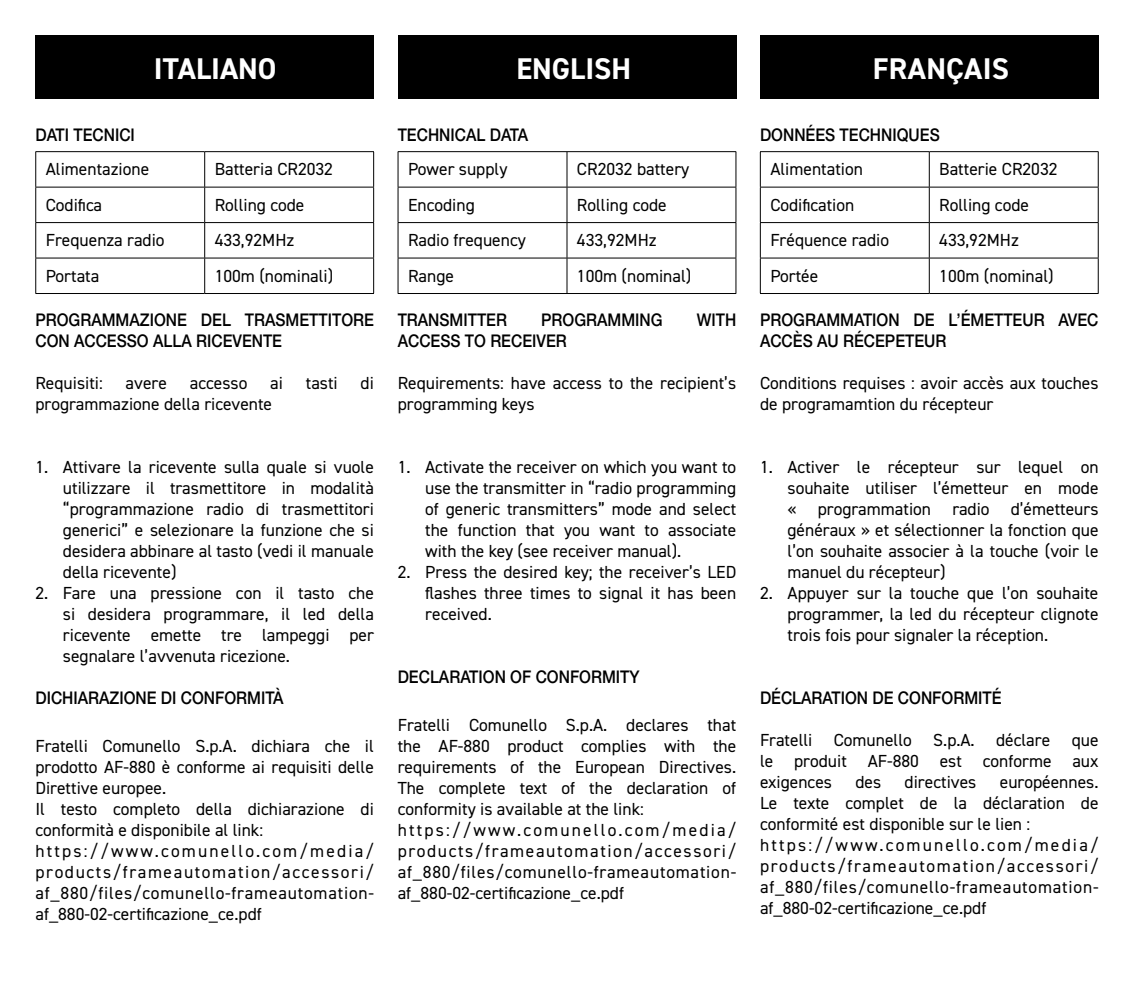
<style>
.page{position:relative;width:1134px;height:993px;background:#fff}
.page>*{position:absolute;margin:0;border:0;box-sizing:border-box;transform-origin:0 0}
.t1{font:700 30px "DIN2014";color:#fff}
.t2{font:17.5px/21px "DIN2014";color:#000;text-align:justify}
.t3{font:500 17.5px/21px "Helvetica Neue LT Std";color:#000;scale:.89 1}
</style>
<div class="page">
<div style="left:35px;top:35px;width:339px;height:64px;background:#000"></div>
<hr style="left:35px;top:151px;width:170px;height:1px;background:#000">
<hr style="left:35px;top:152px;width:1px;height:35px;background:#000">
<hr style="left:205px;top:151px;width:169px;height:1px;background:#000">
<hr style="left:204px;top:152px;width:1px;height:35px;background:#000">
<hr style="left:373px;top:152px;width:1px;height:35px;background:#000">
<hr style="left:35px;top:187px;width:170px;height:1px;background:#000">
<hr style="left:35px;top:187px;width:1px;height:35px;background:#000">
<hr style="left:205px;top:187px;width:169px;height:1px;background:#000">
<hr style="left:204px;top:187px;width:1px;height:35px;background:#000">
<hr style="left:373px;top:187px;width:1px;height:35px;background:#000">
<hr style="left:35px;top:222px;width:170px;height:1px;background:#000">
<hr style="left:35px;top:223px;width:1px;height:35px;background:#000">
<hr style="left:205px;top:222px;width:169px;height:1px;background:#000">
<hr style="left:204px;top:223px;width:1px;height:35px;background:#000">
<hr style="left:373px;top:223px;width:1px;height:35px;background:#000">
<hr style="left:35px;top:257px;width:170px;height:1px;background:#000">
<hr style="left:35px;top:258px;width:1px;height:35px;background:#000">
<hr style="left:205px;top:257px;width:169px;height:1px;background:#000">
<hr style="left:204px;top:258px;width:1px;height:35px;background:#000">
<hr style="left:373px;top:258px;width:1px;height:35px;background:#000">
<hr style="left:35px;top:293px;width:170px;height:1px;background:#000">
<hr style="left:205px;top:293px;width:169px;height:1px;background:#000">
<div style="left:760px;top:35px;width:338px;height:64px;background:#000"></div>
<hr style="left:760px;top:151px;width:169px;height:1px;background:#000">
<hr style="left:760px;top:152px;width:1px;height:35px;background:#000">
<hr style="left:929px;top:151px;width:169px;height:1px;background:#000">
<hr style="left:929px;top:152px;width:1px;height:35px;background:#000">
<hr style="left:1098px;top:152px;width:1px;height:35px;background:#000">
<hr style="left:760px;top:187px;width:169px;height:1px;background:#000">
<hr style="left:760px;top:187px;width:1px;height:35px;background:#000">
<hr style="left:929px;top:187px;width:169px;height:1px;background:#000">
<hr style="left:929px;top:187px;width:1px;height:35px;background:#000">
<hr style="left:1098px;top:187px;width:1px;height:35px;background:#000">
<hr style="left:760px;top:222px;width:169px;height:1px;background:#000">
<hr style="left:760px;top:223px;width:1px;height:35px;background:#000">
<hr style="left:929px;top:222px;width:169px;height:1px;background:#000">
<hr style="left:929px;top:223px;width:1px;height:35px;background:#000">
<hr style="left:1098px;top:223px;width:1px;height:35px;background:#000">
<hr style="left:760px;top:257px;width:169px;height:1px;background:#000">
<hr style="left:760px;top:258px;width:1px;height:35px;background:#000">
<hr style="left:929px;top:257px;width:169px;height:1px;background:#000">
<hr style="left:929px;top:258px;width:1px;height:35px;background:#000">
<hr style="left:1098px;top:258px;width:1px;height:35px;background:#000">
<hr style="left:760px;top:293px;width:169px;height:1px;background:#000">
<hr style="left:929px;top:293px;width:169px;height:1px;background:#000">
<div style="left:398px;top:35px;width:338px;height:64px;background:#000"></div>
<hr style="left:398px;top:151px;width:169px;height:1px;background:#000">
<hr style="left:398px;top:152px;width:1px;height:35px;background:#000">
<hr style="left:567px;top:151px;width:169px;height:1px;background:#000">
<hr style="left:567px;top:152px;width:1px;height:35px;background:#000">
<hr style="left:735px;top:152px;width:1px;height:35px;background:#000">
<hr style="left:398px;top:187px;width:169px;height:1px;background:#000">
<hr style="left:398px;top:187px;width:1px;height:35px;background:#000">
<hr style="left:567px;top:187px;width:169px;height:1px;background:#000">
<hr style="left:567px;top:187px;width:1px;height:35px;background:#000">
<hr style="left:735px;top:187px;width:1px;height:35px;background:#000">
<hr style="left:398px;top:222px;width:169px;height:1px;background:#000">
<hr style="left:398px;top:223px;width:1px;height:35px;background:#000">
<hr style="left:567px;top:222px;width:169px;height:1px;background:#000">
<hr style="left:567px;top:223px;width:1px;height:35px;background:#000">
<hr style="left:735px;top:223px;width:1px;height:35px;background:#000">
<hr style="left:398px;top:257px;width:169px;height:1px;background:#000">
<hr style="left:398px;top:258px;width:1px;height:35px;background:#000">
<hr style="left:567px;top:257px;width:169px;height:1px;background:#000">
<hr style="left:567px;top:258px;width:1px;height:35px;background:#000">
<hr style="left:735px;top:258px;width:1px;height:35px;background:#000">
<hr style="left:398px;top:293px;width:169px;height:1px;background:#000">
<hr style="left:567px;top:293px;width:169px;height:1px;background:#000">
<h1 class="t1" style="left:154px;top:49px;width:124px">ITALIANO</h1>
<p class="t3" style="left:35px;top:124px;width:113px">DATI TECNICI</p>
<p class="t2" style="left:46px;top:158px;width:105px">Alimentazione</p>
<p class="t2" style="left:215px;top:158px;width:120px">Batteria CR2032</p>
<p class="t2" style="left:46px;top:194px;width:58px">Codifica</p>
<p class="t2" style="left:215px;top:194px;width:91px">Rolling code</p>
<p class="t2" style="left:46px;top:229px;width:120px">Frequenza radio</p>
<p class="t2" style="left:215px;top:229px;width:81px">433,92MHz</p>
<p class="t2" style="left:46px;top:265px;width:55px">Portata</p>
<p class="t2" style="left:215px;top:265px;width:120px">100m (nominali)</p>
<p class="t3" style="left:35px;top:309px;width:382px">PROGRAMMAZIONE DEL TRASMETTITORE<br>CON ACCESSO ALLA RICEVENTE</p>
<p class="t2" style="left:35px;top:372px;width:69px">Requisiti:</p>
<p class="t2" style="left:126px;top:372px;width:43px">avere</p>
<p class="t2" style="left:190px;top:372px;width:59px">accesso</p>
<p class="t2" style="left:270px;top:372px;width:14px">ai</p>
<p class="t2" style="left:306px;top:372px;width:33px">tasti</p>
<p class="t2" style="left:361px;top:372px;width:15px">di</p>
<p class="t2" style="left:35px;top:393px;width:238px">programmazione della ricevente</p>
<p class="t2" style="left:63px;top:456px;width:313px;text-indent:-28px">1. Attivare la ricevente sulla quale si vuole utilizzare il trasmettitore in modalità “programmazione radio di trasmettitori generici” e selezionare la funzione che si desidera abbinare al tasto (vedi il manuale della ricevente)</p>
<p class="t2" style="left:63px;top:582px;width:312px;text-indent:-28px">2. Fare una pressione con il tasto che si desidera programmare, il led della ricevente emette tre lampeggi per segnalare l’avvenuta ricezione.</p>
<p class="t3" style="left:35px;top:687px;width:280px">DICHIARAZIONE DI CONFORMITÀ</p>
<p class="t2" style="left:35px;top:735px;width:340px;text-align:left">Fratelli Comunello S.p.A. dichiara che il prodotto AF-880 è conforme ai requisiti delle Direttive europee.<br>Il testo completo della dichiarazione di conformità e disponibile al link: https://www.comunello.com/media/ products/frameautomation/accessori/ af_880/files/comunello-frameautomation&shy;af_880-02-certificazione_ce.pdf</p>
<h1 class="t1" style="left:516px;top:49px;width:116px">ENGLISH</h1>
<p class="t3" style="left:398px;top:124px;width:148px">TECHNICAL DATA</p>
<p class="t2" style="left:408px;top:158px;width:101px">Power supply</p>
<p class="t2" style="left:577px;top:158px;width:114px">CR2032 battery</p>
<p class="t2" style="left:408px;top:194px;width:68px">Encoding</p>
<p class="t2" style="left:577px;top:194px;width:91px">Rolling code</p>
<p class="t2" style="left:408px;top:229px;width:119px">Radio frequency</p>
<p class="t2" style="left:577px;top:229px;width:81px">433,92MHz</p>
<p class="t2" style="left:408px;top:265px;width:47px">Range</p>
<p class="t2" style="left:577px;top:265px;width:116px">100m (nominal)</p>
<p class="t3" style="left:398px;top:309px;width:124px">TRANSMITTER</p>
<p class="t3" style="left:541px;top:309px;width:138px">PROGRAMMING</p>
<p class="t3" style="left:697px;top:309px;width:46px">WITH</p>
<p class="t3" style="left:398px;top:330px;width:191px">ACCESS TO RECEIVER</p>
<p class="t2" style="left:398px;top:372px;width:340px">Requirements: have access to the recipient’s programming keys</p>
<p class="t2" style="left:425px;top:456px;width:313px;text-indent:-28px">1. Activate the receiver on which you want to use the transmitter in “radio programming of generic transmitters” mode and select the function that you want to associate with the key (see receiver manual).</p>
<p class="t2" style="left:425px;top:561px;width:313px;text-indent:-28px">2. Press the desired key; the receiver’s LED flashes three times to signal it has been received.</p>
<p class="t3" style="left:398px;top:666px;width:273px">DECLARATION OF CONFORMITY</p>
<p class="t2" style="left:398px;top:714px;width:340px;text-align:left">Fratelli Comunello S.p.A. declares that the AF-880 product complies with the requirements of the European Directives.<br>The complete text of the declaration of conformity is available at the link: https://www.comunello.com/media/ products/frameautomation/accessori/ af_880/files/comunello-frameautomation&shy;af_880-02-certificazione_ce.pdf</p>
<h1 class="t1" style="left:873px;top:49px;width:138px">FRANÇAIS</h1>
<p class="t3" style="left:760px;top:124px;width:203px">DONNÉES TECHNIQUES</p>
<p class="t2" style="left:770px;top:158px;width:94px">Alimentation</p>
<p class="t2" style="left:939px;top:158px;width:120px">Batterie CR2032</p>
<p class="t2" style="left:770px;top:194px;width:86px">Codification</p>
<p class="t2" style="left:939px;top:194px;width:91px">Rolling code</p>
<p class="t2" style="left:770px;top:229px;width:120px">Fréquence radio</p>
<p class="t2" style="left:939px;top:229px;width:81px">433,92MHz</p>
<p class="t2" style="left:770px;top:265px;width:50px">Portée</p>
<p class="t2" style="left:939px;top:265px;width:116px">100m (nominal)</p>
<p class="t3" style="left:760px;top:309px;width:382px">PROGRAMMATION DE L’ÉMETTEUR AVEC<br>ACCÈS AU RÉCEPETEUR</p>
<p class="t2" style="left:760px;top:372px;width:340px">Conditions requises : avoir accès aux touches de programamtion du récepteur</p>
<p class="t2" style="left:787px;top:456px;width:313px;text-indent:-28px">1. Activer le récepteur sur lequel on souhaite utiliser l’émetteur en mode « programmation radio d’émetteurs généraux » et sélectionner la fonction que l’on souhaite associer à la touche (voir le manuel du récepteur)</p>
<p class="t2" style="left:787px;top:582px;width:312px;text-indent:-28px">2. Appuyer sur la touche que l’on souhaite programmer, la led du récepteur clignote trois fois pour signaler la réception.</p>
<p class="t3" style="left:760px;top:687px;width:273px">DÉCLARATION DE CONFORMITÉ</p>
<p class="t2" style="left:760px;top:729px;width:340px">Fratelli Comunello S.p.A. déclare que le produit AF-880 est conforme aux exigences</p>
<p class="t2" style="left:760px;top:771px;width:340px;text-align:left;text-indent:240px">européennes.<br>Le texte complet de la déclaration de conformité est disponible sur le lien : https://www.comunello.com/media/ products/frameautomation/accessori/ af_880/files/comunello-frameautomation&shy;af_880-02-certificazione_ce.pdf</p>
<p class="t2" style="left:855px;top:771px;width:27px">des</p>
<p class="t2" style="left:905px;top:771px;width:73px">directives</p>
</div>
